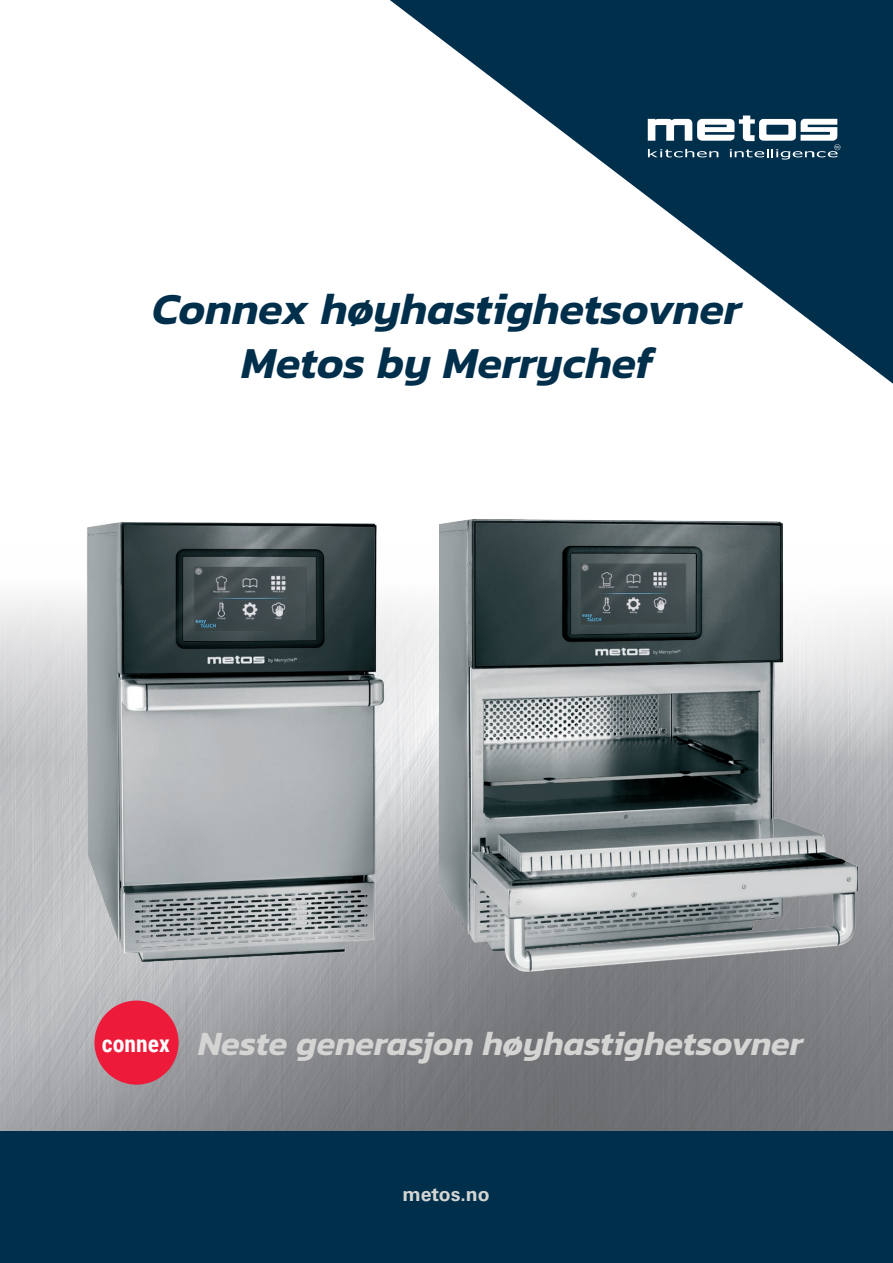
<style>
.page{position:relative;width:893px;height:1263px;background:#fff}
.page>*{position:absolute;margin:0;border:0;box-sizing:border-box;transform-origin:0 0}
.t1{font:italic 600 45px/54px "Kanit";letter-spacing:-.005em;color:#002f4c;text-align:center}
.t2{font:italic 600 34.5px "Kanit";letter-spacing:-.01em;color:#d4d5d3}
.t3{font:700 23.7px "Roboto Condensed";color:#fff}
.t4{font:700 19.5px "Univers LT Std";color:#d4d5d3}
</style>
<div class="page">
<img style="left:1px;top:597px;width:892px;height:534px">
<div style="left:0;top:1131px;width:893px;height:132px;background:#002f4c"></div>
<img style="left:439px;top:519px;width:423px;height:467px">
<svg style="left:390px;top:0;width:503px;height:384px"></svg>
<svg style="left:648px;top:116px;width:192px;height:44px"></svg>
<img style="left:66px;top:522px;width:325px;height:451px">
<div style="left:94px;top:1000px;width:85px;height:85px;background:#ed1a3a;border-radius:50%"></div>
<p class="t1" style="left:152px;top:280px;width:591px">Connex høyhastighetsovner<br>Metos by Merrychef</p>
<p class="t3" style="left:102px;top:1026px;width:69px">connex</p>
<p class="t2" style="left:198px;top:1017px;width:607px">Neste generasjon høyhastighetsovner</p>
<p class="t4" style="left:402px;top:1182px;width:89px">metos.no</p>
</div>
